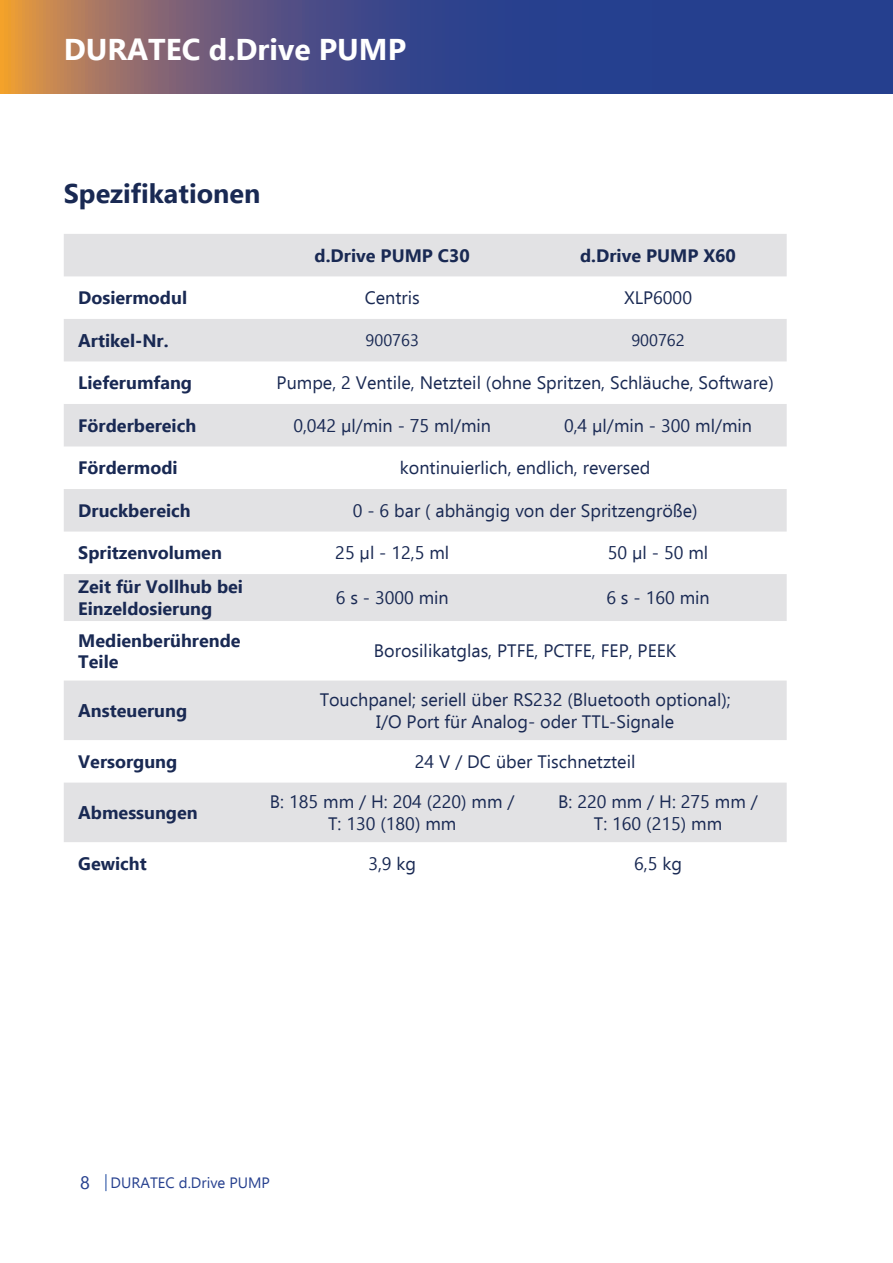
<style>
.page{position:relative;width:893px;height:1263px;background:#fff}
.page>*{position:absolute;margin:0;border:0;box-sizing:border-box;transform-origin:0 0}
.t1{font:700 30px "Ebrima";color:#fff}
.t2{font:700 27px "Ebrima";color:#192953}
.t3{font:18px/21.6px "Ebrima";color:#192953;text-align:center}
.t4{font:700 18px/21.6px "Ebrima";color:#192953}
.t5{font:18px "Ebrima";color:#253f8e}
.t6{font:16.5px "Ebrima";color:#192953}
.t7{font:15px "Ebrima";color:#253f8e}
</style>
<div class="page">
<svg style="left:0;top:0;width:893px;height:94px;background:#4e5081"></svg>
<svg style="left:106px;top:1174px;width:1px;height:17px"></svg>
<svg style="left:64px;top:234px;width:723px;height:608px;fill:#e2e2e4"></svg>
<h1 class="t1" style="left:64px;top:26px;width:344px">DURATEC d.Drive PUMP</h1>
<p class="t2" style="left:64px;top:172px;width:198px">Spezifikationen</p>
<p class="t4" style="left:315px;top:244px;width:157px">d.Drive PUMP C30</p>
<p class="t4" style="left:580px;top:244px;width:157px">d.Drive PUMP X60</p>
<p class="t4" style="left:78px;top:286px;width:110px">Dosiermodul</p>
<p class="t3" style="left:365px;top:286px;width:57px">Centris</p>
<p class="t3" style="left:624px;top:286px;width:69px">XLP6000</p>
<p class="t4" style="left:78px;top:329px;width:92px">Artikel-Nr.</p>
<p class="t6" style="left:366px;top:328px;width:55px">900763</p>
<p class="t6" style="left:631px;top:328px;width:55px">900762</p>
<p class="t4" style="left:78px;top:371px;width:115px">Lieferumfang</p>
<p class="t3" style="left:277px;top:371px;width:499px">Pumpe, 2 Ventile, Netzteil (ohne Spritzen, Schläuche, Software)</p>
<p class="t4" style="left:78px;top:414px;width:119px">Förderbereich</p>
<p class="t3" style="left:293px;top:414px;width:199px">0,042 µl/min - 75 ml/min</p>
<p class="t3" style="left:564px;top:414px;width:190px">0,4 µl/min - 300 ml/min</p>
<p class="t4" style="left:78px;top:456px;width:101px">Fördermodi</p>
<p class="t3" style="left:400px;top:456px;width:252px">kontinuierlich, endlich, reversed</p>
<p class="t4" style="left:78px;top:499px;width:114px">Druckbereich</p>
<p class="t3" style="left:353px;top:499px;width:346px">0 - 6 bar ( abhängig von der Spritzengröße)</p>
<p class="t4" style="left:78px;top:541px;width:145px">Spritzenvolumen</p>
<p class="t3" style="left:335px;top:542px;width:115px">25 µl - 12,5 ml</p>
<p class="t3" style="left:608px;top:542px;width:102px">50 µl - 50 ml</p>
<p class="t4" style="left:78px;top:575px;width:166px">Zeit für Vollhub bei<br>Einzeldosierung</p>
<p class="t3" style="left:336px;top:586px;width:115px">6 s - 3000 min</p>
<p class="t3" style="left:606px;top:586px;width:105px">6 s - 160 min</p>
<p class="t4" style="left:78px;top:628px;width:164px">Medienberührende<br>Teile</p>
<p class="t3" style="left:374px;top:639px;width:304px">Borosilikatglas, PTFE, PCTFE, FEP, PEEK</p>
<p class="t4" style="left:78px;top:699px;width:110px">Ansteuerung</p>
<p class="t3" style="left:320px;top:688px;width:412px">Touchpanel; seriell über RS232 (Bluetooth optional);</p>
<p class="t3" style="left:376px;top:710px;width:299px">I/O Port für Analog- oder TTL-Signale</p>
<p class="t4" style="left:78px;top:750px;width:101px">Versorgung</p>
<p class="t3" style="left:415px;top:750px;width:222px">24 V / DC über Tischnetzteil</p>
<p class="t4" style="left:78px;top:801px;width:121px">Abmessungen</p>
<p class="t3" style="left:270px;top:790px;width:246px">B: 185 mm / H: 204 (220) mm /<br>T: 130 (180) mm</p>
<p class="t3" style="left:558px;top:790px;width:201px">B: 220 mm / H: 275 mm /</p>
<p class="t3" style="left:594px;top:812px;width:130px">T: 160 (215) mm</p>
<p class="t4" style="left:78px;top:852px;width:70px">Gewicht</p>
<p class="t3" style="left:368px;top:852px;width:49px">3,9 kg</p>
<p class="t3" style="left:634px;top:852px;width:49px">6,5 kg</p>
<p class="t5" style="left:80px;top:1169px;width:11px">8</p>
<p class="t7" style="left:111px;top:1172px;width:161px">DURATEC d.Drive PUMP</p>
</div>
